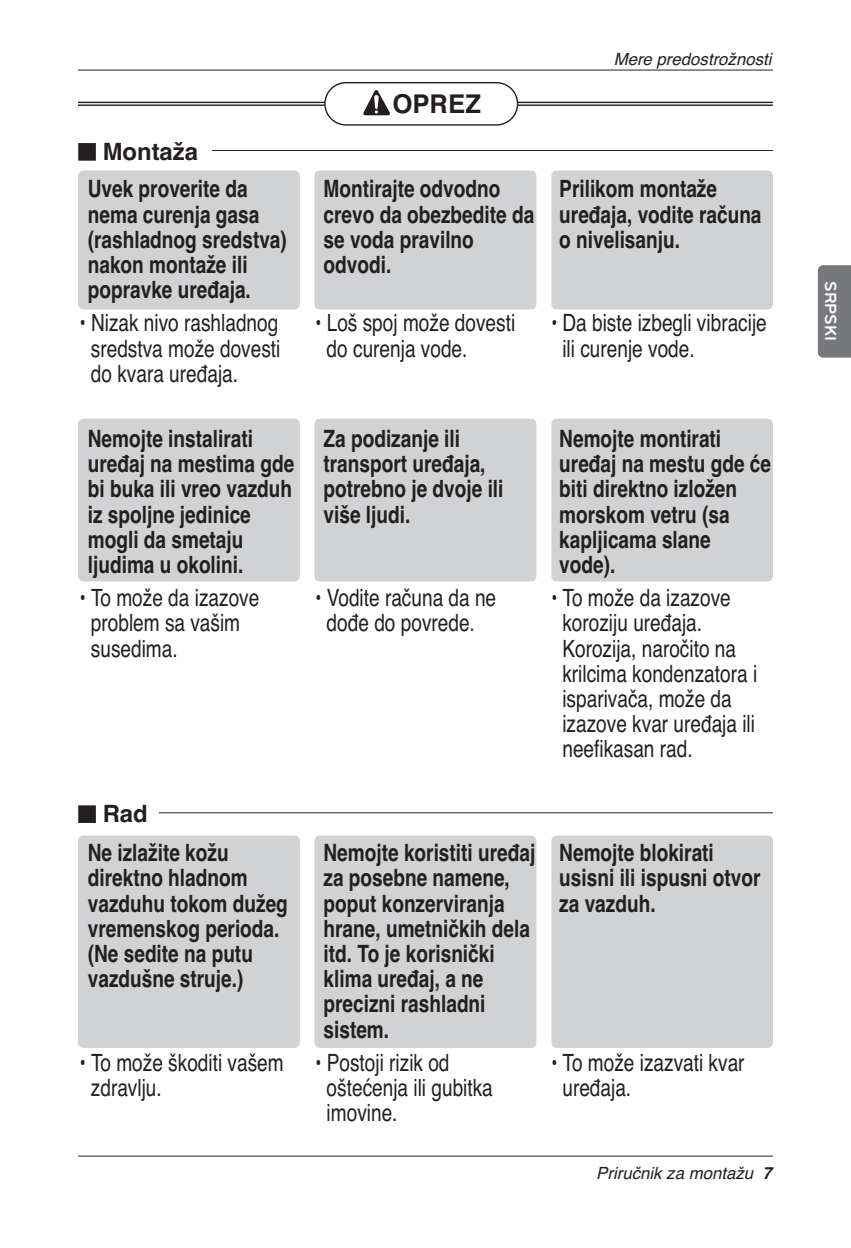
<style>
.page{position:relative;width:851px;height:1248px;background:#fff}
.page>*{position:absolute;margin:0;border:0;box-sizing:border-box;transform-origin:0 0}
.t1{font:700 25.8px "Helvetica";color:#231f20}
.t2{font:700 23.8px/25.2px "Helvetica";color:#231f20;scale:.8 1}
.t3{font:23.8px/25.2px "Helvetica";color:#231f20;scale:.7 1}
.t4{font:700 23.8px/38.6px "Helvetica";color:#231f20}
.t5{font:italic 16.8px "Helvetica";color:#231f20}
.t6{font:700 16.8px "Bryant LG";color:#fff}
.s1{font-weight:700}
</style>
<div class="page">
<hr style="left:78px;top:1155px;width:694px;height:1px;background:#231f20">
<hr style="left:78px;top:70px;width:694px;height:1px;background:#231f20">
<div style="left:817px;top:265px;width:33px;height:92px;background:#76787b"></div>
<div style="left:551px;top:170px;width:221px;height:139px;background:#d1d2d4;border-radius:5px"></div>
<div style="left:78px;top:170px;width:222px;height:139px;background:#d1d2d4;border-radius:5px"></div>
<div style="left:314px;top:170px;width:222px;height:139px;background:#d1d2d4;border-radius:5px"></div>
<div style="left:551px;top:418px;width:221px;height:163px;background:#d1d2d4;border-radius:5px"></div>
<div style="left:78px;top:418px;width:222px;height:163px;background:#d1d2d4;border-radius:5px"></div>
<div style="left:314px;top:418px;width:222px;height:163px;background:#d1d2d4;border-radius:5px"></div>
<hr style="left:78px;top:102px;width:694px;height:1px;background:#231f20">
<hr style="left:78px;top:104px;width:694px;height:2px;background:#231f20">
<svg style="left:324px;top:82px;width:194px;height:44px"></svg>
<hr style="left:169px;top:150px;width:603px;height:1px;background:#231f20">
<div style="left:78px;top:141px;width:133px;height:26px;background:#fff"></div>
<hr style="left:157px;top:812px;width:615px;height:1px;background:#231f20">
<div style="left:78px;top:802px;width:81px;height:27px;background:#fff"></div>
<div style="left:551px;top:835px;width:221px;height:212px;background:#d1d2d4;border-radius:5px"></div>
<div style="left:78px;top:835px;width:222px;height:212px;background:#d1d2d4;border-radius:5px"></div>
<div style="left:314px;top:835px;width:222px;height:212px;background:#d1d2d4;border-radius:5px"></div>
<p class="t4" style="left:78px;top:135px;width:121px">■ Montaža</p>
<p class="t2" style="left:88px;top:179px;width:250px">Uvek proverite da nema curenja gasa (rashladnog sredstva) nakon montaže ili popravke uređaja.</p>
<p class="t3" style="left:91px;top:313px;width:272px;text-align:justify;text-indent:-11px">• Nizak nivo rashladnog sredstva može dovesti do kvara uređaja.</p>
<p class="t2" style="left:88px;top:428px;width:259px">Nemojte instalirati uređaj na mestima gde bi buka ili vreo vazduh iz spoljne jedinice mogli da smetaju ljudima u okolini.</p>
<p class="t3" style="left:91px;top:587px;width:242px;text-indent:-11px">• To može da izazove problem sa vašim susedima.</p>
<p class="t4" style="left:88px;top:797px;width:142px;text-indent:-10px">■ Rad<br>Ne izlažite kožu</p>
<p class="t2" style="left:88px;top:867px;width:251px">direktno hladnom vazduhu tokom dužeg vremenskog perioda. (Ne sedite na putu vazdušne struje.)</p>
<p class="t3" style="left:91px;top:1051px;width:277px;text-indent:-11px">• To može škoditi vašem zdravlju.</p>
<p class="t1" style="left:392px;top:95px;width:90px">OPREZ</p>
<p class="t5" style="left:613px;top:53px;width:159px">Mere predostrožnosti</p>
<p class="t2" style="left:323px;top:179px;width:265px">Montirajte odvodno crevo da obezbedite da se voda pravilno odvodi.</p>
<p class="t3" style="left:326px;top:313px;width:271px;text-indent:-11px">• Loš spoj može dovesti do curenja vode.</p>
<p class="t2" style="left:559px;top:179px;width:254px">Prilikom montaže uređaja, vodite računa o nivelisanju.</p>
<p class="t3" style="left:562px;top:313px;width:293px;text-indent:-11px">• Da biste izbegli vibracije ili curenje vode.</p>
<p class="t2" style="left:323px;top:428px;width:226px">Za podizanje ili transport uređaja, potrebno je dvoje ili više ljudi.</p>
<p class="t3" style="left:315px;top:587px;width:259px;text-align:center">• Vodite računa da ne dođe do povrede.</p>
<p class="t2" style="left:559px;top:428px;width:266px">Nemojte montirati uređaj na mestu gde će biti direktno izložen morskom vetru (sa kapljicama slane vode).</p>
<p class="t3" style="left:562px;top:587px;width:280px;text-indent:-11px">• To može da izazove koroziju uređaja.<br>Korozija, naročito na krilcima kondenzatora i isparivača, može da izazove kvar uređaja ili neefikasan rad.</p>
<p class="t2" style="left:323px;top:842px;width:266px">Nemojte koristiti uređaj za posebne namene, poput konzerviranja hrane, umetničkih dela itd. To je korisnički klima uređaj, a ne precizni rashladni sistem.</p>
<p class="t3" style="left:326px;top:1051px;width:239px;text-indent:-11px">• Postoji rizik od oštećenja ili gubitka imovine.</p>
<p class="t2" style="left:559px;top:842px;width:253px">Nemojte blokirati usisni ili ispusni otvor za vazduh.</p>
<p class="t3" style="left:562px;top:1051px;width:262px;text-indent:-11px">• To može izazvati kvar uređaja.</p>
<p class="t5" style="left:596px;top:1167px;width:177px">Priručnik za montažu <span class="s1">7</span></p>
<p class="t6" style="left:840px;top:281px;width:61px;rotate:90deg">SRPSKI</p>
</div>
